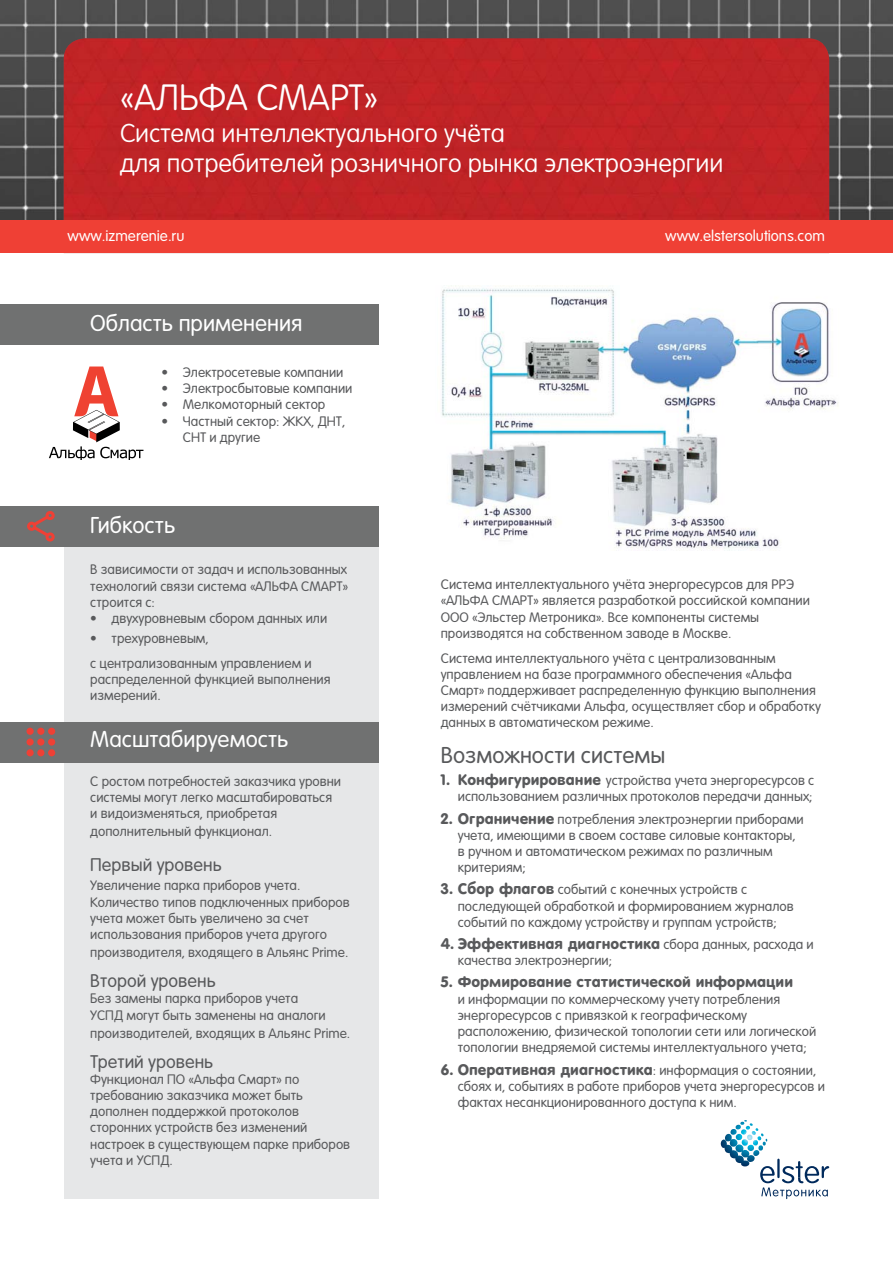
<style>
.page{position:relative;width:893px;height:1263px;background:#fff}
.page>*{position:absolute;margin:0;border:0;box-sizing:border-box;transform-origin:0 0}
.t1{font:100 36px "VAG Rounded LTCYR";color:#fff}
.t2{font:100 25.5px/30px "VAG Rounded LTCYR";color:#fff}
.t3{font:300 22.5px "Sans Rounded";color:#fff}
.t4{font:300 22.5px "Sans Rounded";color:#58595b}
.t5{font:300 18px "Sans Rounded";color:#58595b}
.t6{font:15px "Sans Rounded";color:#58595b}
.t7{font:300 15px "Sans Rounded";color:#fff}
.t8{font:300 13.5px/16.2px "Sans Rounded";color:#58595b}
.s1{font-weight:400;font-size:15px}
.s2{font-weight:300;font-size:13.5px}
</style>
<div class="page">
<img style="left:0;top:0;width:893px;height:220px">
<div style="left:64px;top:38px;width:765px;height:182px;background:#c02427"></div>
<div style="left:0;top:220px;width:893px;height:33px;background:#ef4035"></div>
<svg style="left:721px;top:1120px;width:108px;height:79px"></svg>
<div style="left:64px;top:546px;width:314px;height:653px;background:#e6e7e8"></div>
<img style="left:441px;top:288px;width:398px;height:262px">
<div style="left:0;top:722px;width:378px;height:40px;background:#707171"></div>
<div style="left:27px;top:738px;width:7px;height:8px;background:#ef4035;border-radius:50%"></div>
<div style="left:37px;top:738px;width:7px;height:8px;background:#ef4035;border-radius:50%"></div>
<div style="left:48px;top:738px;width:7px;height:8px;background:#ef4035;border-radius:50%"></div>
<div style="left:27px;top:728px;width:7px;height:7px;background:#ef4035;border-radius:50%"></div>
<div style="left:37px;top:728px;width:7px;height:7px;background:#ef4035;border-radius:50%"></div>
<div style="left:48px;top:728px;width:7px;height:7px;background:#ef4035;border-radius:50%"></div>
<div style="left:27px;top:749px;width:7px;height:7px;background:#ef4035;border-radius:50%"></div>
<div style="left:37px;top:749px;width:7px;height:7px;background:#ef4035;border-radius:50%"></div>
<div style="left:48px;top:749px;width:7px;height:7px;background:#ef4035;border-radius:50%"></div>
<div style="left:0;top:506px;width:378px;height:40px;background:#707171"></div>
<svg style="left:27px;top:511px;width:28px;height:31px"></svg>
<div style="left:0;top:304px;width:378px;height:40px;background:#707171"></div>
<svg style="left:49px;top:367px;width:94px;height:93px"></svg>
<h1 class="t1" style="left:120px;top:76px;width:259px">«АЛЬФА СМАРТ»</h1>
<h2 class="t2" style="left:120px;top:118px;width:605px">Система интеллектуального учёта<br>для потребителей розничного рынка электроэнергии</h2>
<p class="t7" style="left:68px;top:227px;width:118px">www.izmerenie.ru</p>
<p class="t7" style="left:665px;top:227px;width:161px">www.elstersolutions.com</p>
<h3 class="t3" style="left:90px;top:310px;width:214px">Область применения</h3>
<p class="t8" style="left:162px;top:364px;width:183px">• Электросетевые компании</p>
<p class="t8" style="left:162px;top:381px;width:192px">• Электросбытовые компании</p>
<p class="t8" style="left:162px;top:397px;width:165px">• Мелкомоторный сектор</p>
<p class="t8" style="left:183px;top:413px;width:164px;text-indent:-21px">• Частный сектор: ЖКХ, ДНТ,<br>СНТ и другие</p>
<h3 class="t3" style="left:90px;top:512px;width:87px">Гибкость</h3>
<p class="t8" style="left:90px;top:562px;width:259px;text-align:justify">В зависимости от задач и использованных технологий связи система «АЛЬФА СМАРТ» строится с:</p>
<p class="t8" style="left:90px;top:610px;width:238px">• двухуровневым сбором данных или</p>
<p class="t8" style="left:90px;top:626px;width:223px;line-height:24.8px">• трехуровневым,<br>с централизованным управлением и</p>
<p class="t8" style="left:90px;top:672px;width:242px">распределенной функцией выполнения измерений.</p>
<h3 class="t3" style="left:90px;top:727px;width:200px">Масштабируемость</h3>
<p class="t8" style="left:90px;top:773px;width:252px">С ростом потребностей заказчика уровни системы могут легко масштабироваться и видоизменяться, приобретая</p>
<p class="t8" style="left:90px;top:824px;width:183px">дополнительный функционал.</p>
<h3 class="t5" style="left:90px;top:854px;width:133px">Первый уровень</h3>
<p class="t8" style="left:90px;top:878px;width:261px">Увеличение парка приборов учета.<br>Количество типов подключенных приборов учета может быть увеличено за счет использования приборов учета другого</p>
<p class="t8" style="left:90px;top:944px;width:259px">производителя, входящего в Альянс Prime.</p>
<h3 class="t5" style="left:90px;top:970px;width:127px">Второй уровень</h3>
<p class="t8" style="left:90px;top:991px;width:237px">Без замены парка приборов учета<br>УСПД могут быть заменены на аналоги</p>
<p class="t8" style="left:90px;top:1025px;width:261px">производителей, входящих в Альянс Prime.</p>
<h3 class="t5" style="left:90px;top:1051px;width:124px">Третий уровень</h3>
<p class="t8" style="left:90px;top:1071px;width:261px">Функционал ПО «Альфа Смарт» по требованию заказчика может быть дополнен поддержкой протоколов сторонних устройств без изменений настроек в существующем парке приборов учета и УСПД.</p>
<p class="t8" style="left:441px;top:576px;width:371px">Система интеллектуального учёта энергоресурсов для РРЭ «АЛЬФА СМАРТ» является разработкой российской компании ООО «Эльстер Метроника». Все компоненты системы производятся на собственном заводе в Москве.</p>
<p class="t8" style="left:441px;top:650px;width:382px">Система интеллектуального учёта с централизованным управлением на базе программного обеспечения «Альфа Смарт» поддерживает распределенную функцию выполнения измерений счётчиками Альфа, осуществляет сбор и обработку данных в автоматическом режиме.</p>
<h3 class="t4" style="left:441px;top:742px;width:226px">Возможности системы</h3>
<p class="t8" style="left:441px;top:772px;width:375px;text-align:right"><span class="s1">1. Конфигурирование</span> устройства учета энергоресурсов с использованием различных протоколов передачи данных;</p>
<p class="t8" style="left:458px;top:811px;width:347px;text-indent:-17px"><span class="s1">2. Ограничение</span> потребления электроэнергии приборами учета, имеющими в своем составе силовые контакторы, в ручном и автоматическом режимах по различным критериям;</p>
<p class="t8" style="left:458px;top:882px;width:337px;text-indent:-17px"><span class="s1">3. Сбор флагов</span> событий с конечных устройств с последующей обработкой и формированием журналов событий по каждому устройству и группам устройств;</p>
<p class="t6" style="left:441px;top:934px;width:374px">4. Эффективная диагностика <span class="s2">сбора данных, расхода и</span></p>
<p class="t8" style="left:458px;top:952px;width:156px">качества электроэнергии;</p>
<p class="t6" style="left:441px;top:972px;width:354px">5. Формирование статистической информации</p>
<p class="t8" style="left:458px;top:991px;width:360px">и информации по коммерческому учету потребления энергоресурсов с привязкой к географическому расположению, физической топологии сети или логической топологии внедряемой системы интеллектуального учета;</p>
<p class="t6" style="left:441px;top:1059px;width:377px">6. Оперативная диагностика<span class="s2">: информация о состоянии,</span></p>
<p class="t8" style="left:458px;top:1078px;width:369px">сбоях и, событиях в работе приборов учета энергоресурсов и фактах несанкционированного доступа к ним.</p>
</div>
